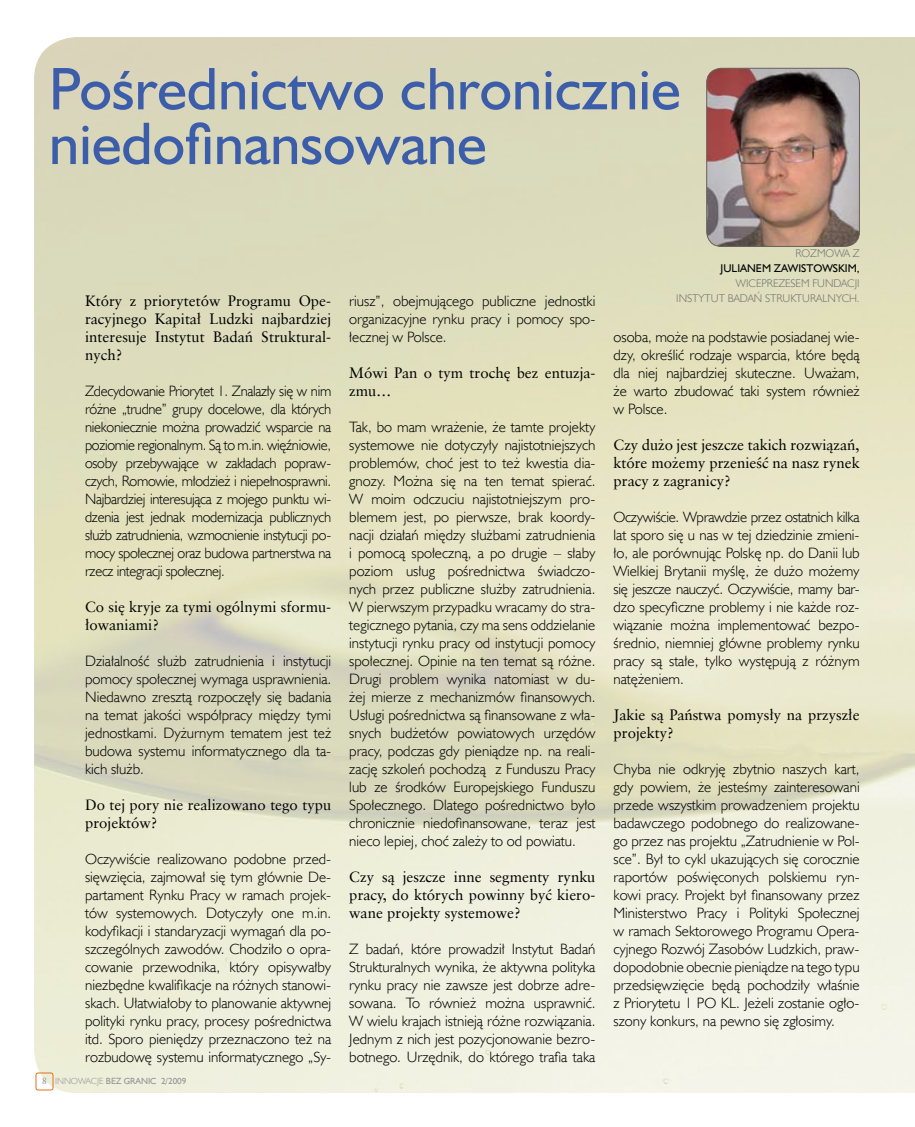
<style>
.page{position:relative;width:915px;height:1127px;background:#fff}
.page>*{position:absolute;margin:0;border:0;box-sizing:border-box;transform-origin:0 0}
.t1{font:60.45px/54.8px "Humanst 521 EU";color:#3c5daa}
.t2{font:15px/18px "Humanst 521 Lt EU";color:#000;text-align:justify}
.t3{font:15px/18px "Class Garmnd EU";color:#000}
.t4{font:11.25px/15px "Humanst 521 Lt EU";color:#6d6f71;text-align:right}
.t5{font:11.25px "Humanst 521 EU";color:#000}
.t6{font:9px "Humanst 521 EU";color:#939598}
.s1{font-family:"Class Garmnd EU";color:#808285}
.s2{font-family:"Humanst 521 Lt EU"}
</style>
<div class="page">
<img style="left:34px;top:37px;width:880px;height:1056px">
<div style="left:36px;top:1073px;width:17px;height:17px;border:1px solid #e36f1e;border-radius:2px"></div>
<img style="left:706px;top:68px;width:153px;height:178px">
<div style="left:706px;top:68px;width:153px;height:179px;border:1px solid #65605e;border-radius:15px"></div>
<h1 class="t1" style="left:49px;top:61px;width:633px">Pośrednictwo chronicznie niedofinansowane</h1>
<p class="t3" style="left:85px;top:292px;width:247px;text-align:justify">Który z priorytetów Programu Ope&shy;racyjnego Kapitał Ludzki najbardziej interesuje Instytut Badań Struktural&shy;nych?</p>
<p class="t2" style="left:85px;top:382px;width:247px">Zdecydowanie Priorytet 1. Znalazły się w nim różne „trudne” grupy docelowe, dla których niekoniecznie można prowadzić wsparcie na poziomie regionalnym. Są to m.in. więźniowie, osoby przebywające w zakładach popraw&shy;czych, Romowie, młodzież i niepełnosprawni.<br>N ajbardziej interesująca z mojego punktu wi&shy;dzenia jest jednak modernizacja publicznych służb zatrudnienia, wzmocnienie instytucji po&shy;mocy społecznej oraz budowa partnerstwa na rzecz integracji społecznej.</p>
<p class="t3" style="left:85px;top:598px;width:247px">Co się kryje za tymi ogólnymi sformu&shy;łowaniami?</p>
<p class="t2" style="left:85px;top:652px;width:247px">Działalność służb zatrudnienia i instytucji pomocy społecznej wymaga usprawnienia.<br>N iedawno zresztą rozpoczęły się badania na temat jakości współpracy między tymi jednostkami. Dyżurnym tematem jest też budowa systemu informatycznego dla ta&shy;kich służb.</p>
<p class="t3" style="left:85px;top:796px;width:247px">Do tej pory nie realizowano tego typu projektów?</p>
<p class="t2" style="left:85px;top:850px;width:248px">Oczywiście realizowano podobne przed&shy;sięwzięcia, zajmował się tym głównie De&shy;partament Rynku Pracy w ramach projek&shy;tów systemowych. Dotyczyły one m.in. kodyfikacji i standaryzacji wymagań dla po&shy;szczególnych zawodów. Chodziło o opra&shy;cowanie przewodnika, który opisywałby niezbędne kwalifikacje na różnych stanowi&shy;skach. Ułatwiałoby to planowanie aktywnej polityki rynku pracy, procesy pośrednictwa itd. Sporo pieniędzy przeznaczono też na rozbudowę systemu informatycznego „Sy-</p>
<p class="t6" style="left:42px;top:1076px;width:146px"><span class="s1">8</span> <span class="s2">i nnowacje</span> bez gran ic 2/2009</p>
<p class="t2" style="left:349px;top:292px;width:247px">riusz”, obejmującego publiczne jednostki organizacyjne rynku pracy i pomocy spo&shy;łecznej w Polsce.</p>
<p class="t3" style="left:349px;top:364px;width:247px">Mówi Pan o tym trochę bez entuzja&shy;zmu…</p>
<p class="t2" style="left:349px;top:418px;width:248px">Tak, bo mam wrażenie, że tamte projekty systemowe nie dotyczyły najistotniejszych problemów, choć jest to też kwestia dia&shy;gnozy. Można się na ten temat spierać.<br>W moim odczuciu najistotniejszym pro&shy;blemem jest, po pierwsze, brak koordy&shy;nacji działań między służbami zatrudnienia i pomocą społeczną, a po drugie – słaby poziom usług pośrednictwa świadczo&shy;nych przez publiczne służby zatrudnienia.<br>W pierwszym przypadku wracamy do stra&shy;tegicznego pytania, czy ma sens oddzielanie instytucji rynku pracy od instytucji pomocy społecznej. Opinie na ten temat są różne.<br>Drugi problem wynika natomiast w du&shy;żej mierze z mechanizmów finansowych.<br>Usługi pośrednictwa są finansowane z wła&shy;snych budżetów powiatowych urzędów pracy, podczas gdy pieniądze np. na reali&shy;zację szkoleń pochodzą z Funduszu Pracy lub ze środków Europejskiego Funduszu Społecznego. Dlatego pośrednictwo było chronicznie niedofinansowane, teraz jest nieco lepiej, choć zależy to od powiatu.</p>
<p class="t3" style="left:349px;top:868px;width:247px;text-align:justify">Czy są jeszcze inne segmenty rynku pracy, do których powinny być kiero&shy;wane projekty systemowe?</p>
<p class="t2" style="left:349px;top:940px;width:247px">Z badań, które prowadził Instytut Badań Strukturalnych wynika, że aktywna polityka rynku pracy nie zawsze jest dobrze adre&shy;sowana. To również można usprawnić.<br>W wielu krajach istnieją różne rozwiązania.<br>Jednym z nich jest pozycjonowanie bezro&shy;botnego. Urzędnik, do którego trafia taka</p>
<p class="t4" style="left:795px;top:245px;width:66px">Rozmowa z</p>
<p class="t5" style="left:720px;top:261px;width:140px">Julian em Zawistowskim,</p>
<p class="t4" style="left:676px;top:275px;width:185px">wiceprezesem Fundacji<br>Instytut Badań Struktural nych .</p>
<p class="t2" style="left:613px;top:328px;width:248px">osoba, może na podstawie posiadanej wie&shy;dzy, określić rodzaje wsparcia, które będą dla niej najbardziej skuteczne. Uważam, że warto zbudować taki system również w Polsce.</p>
<p class="t3" style="left:613px;top:436px;width:247px;text-align:justify">Czy dużo jest jeszcze takich rozwiązań, które możemy przenieść na nasz rynek pracy z zagranicy?</p>
<p class="t2" style="left:613px;top:508px;width:247px">Oczywiście. Wprawdzie przez ostatnich kilka lat sporo się u nas w tej dziedzinie zmieni&shy;ło, ale porównując Polskę np. do Danii lub Wielkiej Brytanii myślę, że dużo możemy się jeszcze nauczyć. Oczywiście, mamy bar&shy;dzo specyficzne problemy i nie każde roz&shy;wiązanie można implementować bezpo&shy;średnio, niemniej główne problemy rynku pracy są stałe, tylko występują z różnym natężeniem.</p>
<p class="t3" style="left:613px;top:706px;width:247px">Jakie są Państwa pomysły na przyszłe projekty?</p>
<p class="t2" style="left:613px;top:760px;width:248px">Chyba nie odkryję zbytnio naszych kart, gdy powiem, że jesteśmy zainteresowani przede wszystkim prowadzeniem projektu badawczego podobnego do realizowane&shy;go przez nas projektu „Zatrudnienie w Pol&shy;sce”. Był to cykl ukazujących się corocznie raportów poświęconych polskiemu ryn&shy;kowi pracy. Projekt był finansowany przez Ministerstwo Pracy i Polityki Społecznej w ramach Sektorowego Programu Opera&shy;cyjnego Rozwój Zasobów Ludzkich, praw&shy;dopodobnie obecnie pieniądze na tego typu przedsięwzięcie będą pochodziły właśnie z Priorytetu 1 PO KL. Jeżeli zostanie ogło&shy;szony konkurs, na pewno się zgłosimy.</p>
</div>
